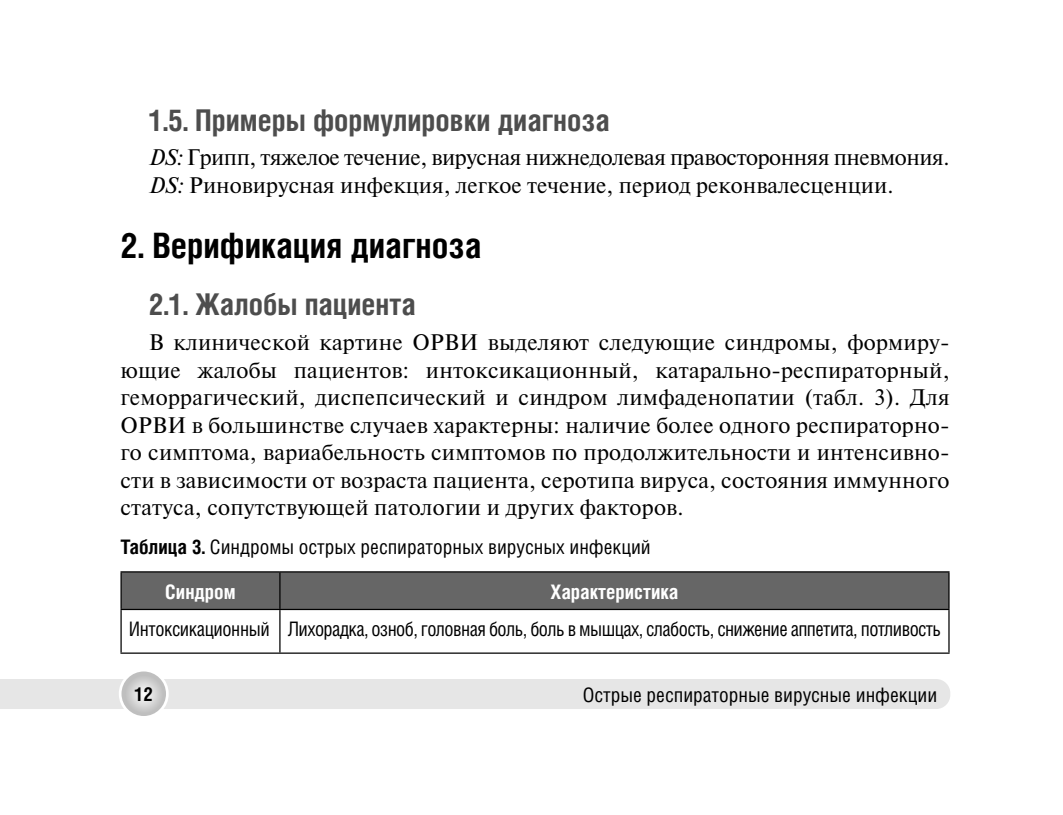
<style>
.page{position:relative;width:1063px;height:815px;background:#fff}
.page>*{position:absolute;margin:0;border:0;box-sizing:border-box;transform-origin:0 0}
.t1{font:700 35px "Helios Cond C";color:#000}
.t2{font:700 30px "Helios Cond C";color:#4d4d4d}
.t3{font:22.5px/27.5px "Newton";color:#000;text-align:justify}
.t4{font:22.5px/27.5px "Newton";letter-spacing:-.02em;color:#000}
.t5{font:20px/37.2px "Helios Cond C";letter-spacing:-.02em;color:#000;scale:.95 1}
.t6{font:20px "Helios Cond C";color:#000}
.t7{font:700 20px "Helios Cond C";color:#fff}
.t8{font:700 19.25px "Helios Cond C";color:#000}
.s1{font-style:italic}
.s2{font-weight:700}
.s3{font-weight:700;color:#fff}
</style>
<div class="page">
<div style="left:0;top:679px;width:950px;height:30px;background:#e6e6e6"></div>
<svg style="left:120px;top:670px;width:47px;height:47px"></svg>
<div style="left:119px;top:669px;width:50px;height:50px;border:3px solid #fff;border-radius:50%"></div>
<div style="left:122px;top:573px;width:826px;height:36px;background:#666"></div>
<hr style="left:279px;top:573px;width:2px;height:36px;background:#000">
<hr style="left:279px;top:610px;width:2px;height:42px;background:#000">
<hr style="left:120px;top:610px;width:2px;height:42px;background:#000">
<hr style="left:948px;top:610px;width:2px;height:42px;background:#000">
<hr style="left:120px;top:571px;width:160px;height:2px;background:#000">
<hr style="left:120px;top:573px;width:2px;height:36px;background:#000">
<hr style="left:280px;top:571px;width:670px;height:2px;background:#000">
<hr style="left:948px;top:573px;width:2px;height:36px;background:#000">
<hr style="left:120px;top:609px;width:830px;height:1px;background:#000">
<hr style="left:120px;top:652px;width:830px;height:2px;background:#000">
<p class="t2" style="left:149px;top:109px;width:463px">1.5. Примеры формулировки диагноза</p>
<p class="t4" style="left:149px;top:145px;width:802px"><span class="s1">DS:</span> Грипп, тяжелое течение, вирусная нижнедолевая правосторонняя пневмония.<br><span class="s1">DS:</span> Риновирусная инфекция, легкое течение, период реконвалесценции.</p>
<p class="t1" style="left:120px;top:233px;width:362px">2. Верификация диагноза</p>
<p class="t2" style="left:149px;top:294px;width:268px">2.1. Жалобы пациента</p>
<p class="t3" style="left:120px;top:330px;width:831px;text-indent:28px">В клинической картине ОРВИ выделяют следующие синдромы, формиру&shy;ющие жалобы пациентов: интоксикационный, катарально-респираторный, геморрагический, диспепсический и синдром лимфаденопатии (табл. 3). Для ОРВИ в большинстве случаев характерны: наличие более одного респираторно&shy;го симптома, вариабельность симптомов по продолжительности и интенсивно&shy;сти в зависимости от возраста пациента, серотипа вируса, состояния иммунного статуса, сопутствующей патологии и других факторов.</p>
<p class="t6" style="left:120px;top:540px;width:532px"><span class="s2">Таблица 3.</span> Синдромы острых респираторных вирусных инфекций</p>
<p class="t7" style="left:165px;top:585px;width:72px">Синдром</p>
<p class="t5" style="left:129px;top:575px;width:857px;text-indent:422px"><span class="s3">Характеристика<br></span>Интоксикационный Лихорадка, озноб, головная боль, боль в мышцах, слабость, снижение аппетита, потливость</p>
<p class="t8" style="left:134px;top:687px;width:20px">12</p>
<p class="t6" style="left:583px;top:688px;width:356px">Острые респираторные вирусные инфекции</p>
</div>
